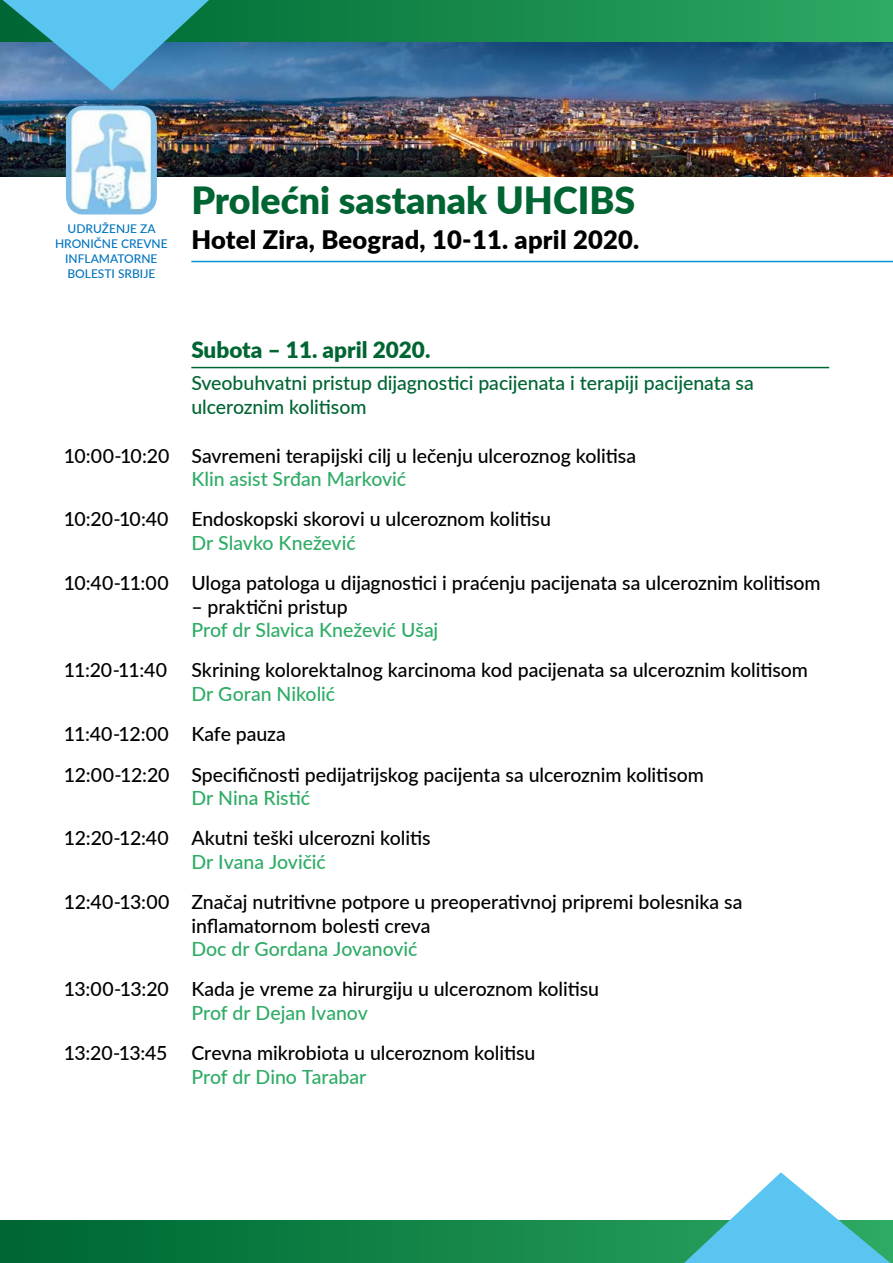
<style>
.page{position:relative;width:893px;height:1263px;background:#fff}
.page>*{position:absolute;margin:0;border:0;box-sizing:border-box;transform-origin:0 0}
.t1{font:900 37.5px "Lato";color:#006533}
.t2{font:900 25.5px "Lato";letter-spacing:.01em;color:#000}
.t3{font:900 22.5px "Lato";color:#006533}
.t4{font:500 19.5px/40.3px "Lato";letter-spacing:-.005em;color:#000}
.t5{font:500 19.5px "Lato";color:#2fac66}
.t6{font:500 19.5px/23.4px "Lato";letter-spacing:-.005em;color:#006533}
.t7{font:500 12px/15px "Lato";color:#0075bf;text-align:center}
</style>
<div class="page">
<svg style="left:0;top:0;width:893px;height:43px;background:#1a8c50"></svg>
<svg style="left:0;top:1220px;width:893px;height:43px;background:#0f7f43"></svg>
<img style="left:0;top:43px;width:893px;height:134px">
<img style="left:66px;top:106px;width:91px;height:108px">
<svg style="left:3px;top:0;width:206px;height:91px;background:#4fa2c5"></svg>
<svg style="left:684px;top:1172px;width:206px;height:91px"></svg>
<hr style="left:191px;top:367px;width:638px;height:1px;background:#006533">
<div style="left:0;top:1242px;width:21px;height:21px;background:#063"></div>
<hr style="left:191px;top:261px;width:702px;height:1px;background:#0093d6">
<p class="t7" style="left:55px;top:221px;width:114px">UDRUŽENJE ZA<br>HRONIČNE CREVNE<br>INFLAMATORNE<br>BOLESTI SRBIJE</p>
<h1 class="t1" style="left:191px;top:172px;width:445px">Prolećni sastanak UHCIBS</h1>
<h2 class="t2" style="left:191px;top:221px;width:449px">Hotel Zira, Beograd, 10-11. april 2020.</h2>
<p class="t3" style="left:191px;top:333px;width:241px">Subota – 11. april 2020.</p>
<p class="t6" style="left:191px;top:371px;width:564px">Sveobuhvatni pristup dijagnostici pacijenata i terapiji pacijenata sa ulceroznim kolitisom</p>
<p class="t4" style="left:64px;top:434px;width:574px">10:00-10:20 Savremeni terapijski cilj u lečenju ulceroznog kolitisa</p>
<p class="t5" style="left:191px;top:465px;width:216px">Klin asist Srđan Marković</p>
<p class="t4" style="left:64px;top:498px;width:489px">10:20-10:40 Endoskopski skorovi u ulceroznom kolitisu</p>
<p class="t5" style="left:191px;top:529px;width:166px">Dr Slavko Knežević</p>
<p class="t4" style="left:64px;top:562px;width:758px">10:40-11:00 Uloga patologa u dijagnostici i praćenju pacijenata sa ulceroznim kolitisom</p>
<p class="t4" style="left:191px;top:585px;width:158px">– praktični pristup</p>
<p class="t5" style="left:191px;top:616px;width:249px">Prof dr Slavica Knežević Ušaj</p>
<p class="t4" style="left:64px;top:649px;width:746px">11:20-11:40 Skrining kolorektalnog karcinoma kod pacijenata sa ulceroznim kolitisom</p>
<p class="t5" style="left:191px;top:680px;width:145px">Dr Goran Nikolić</p>
<p class="t4" style="left:64px;top:713px;width:642px">11:40-12:00 Kafe pauza<br>12:00-12:20 Specifičnosti pedijatrijskog pacijenta sa ulceroznim kolitisom</p>
<p class="t5" style="left:191px;top:784px;width:120px">Dr Nina Ristić</p>
<p class="t4" style="left:64px;top:817px;width:368px">12:20-12:40 Akutni teški ulcerozni kolitis</p>
<p class="t5" style="left:191px;top:848px;width:136px">Dr Ivana Jovičić</p>
<p class="t4" style="left:191px;top:889px;width:553px;line-height:23.4px;text-indent:-128px">12:40-13:00 Značaj nutritivne potpore u preoperativnoj pripremi bolesnika sa inflamatornom bolesti creva</p>
<p class="t5" style="left:191px;top:935px;width:228px">Doc dr Gordana Jovanović</p>
<p class="t4" style="left:64px;top:968px;width:537px">13:00-13:20 Kada je vreme za hirurgiju u ulceroznom kolitisu</p>
<p class="t5" style="left:191px;top:999px;width:178px">Prof dr Dejan Ivanov</p>
<p class="t4" style="left:64px;top:1032px;width:473px">13:20-13:45 Crevna mikrobiota u ulceroznom kolitisu</p>
<p class="t5" style="left:191px;top:1062px;width:177px">Prof dr Dino Tarabar</p>
</div>
